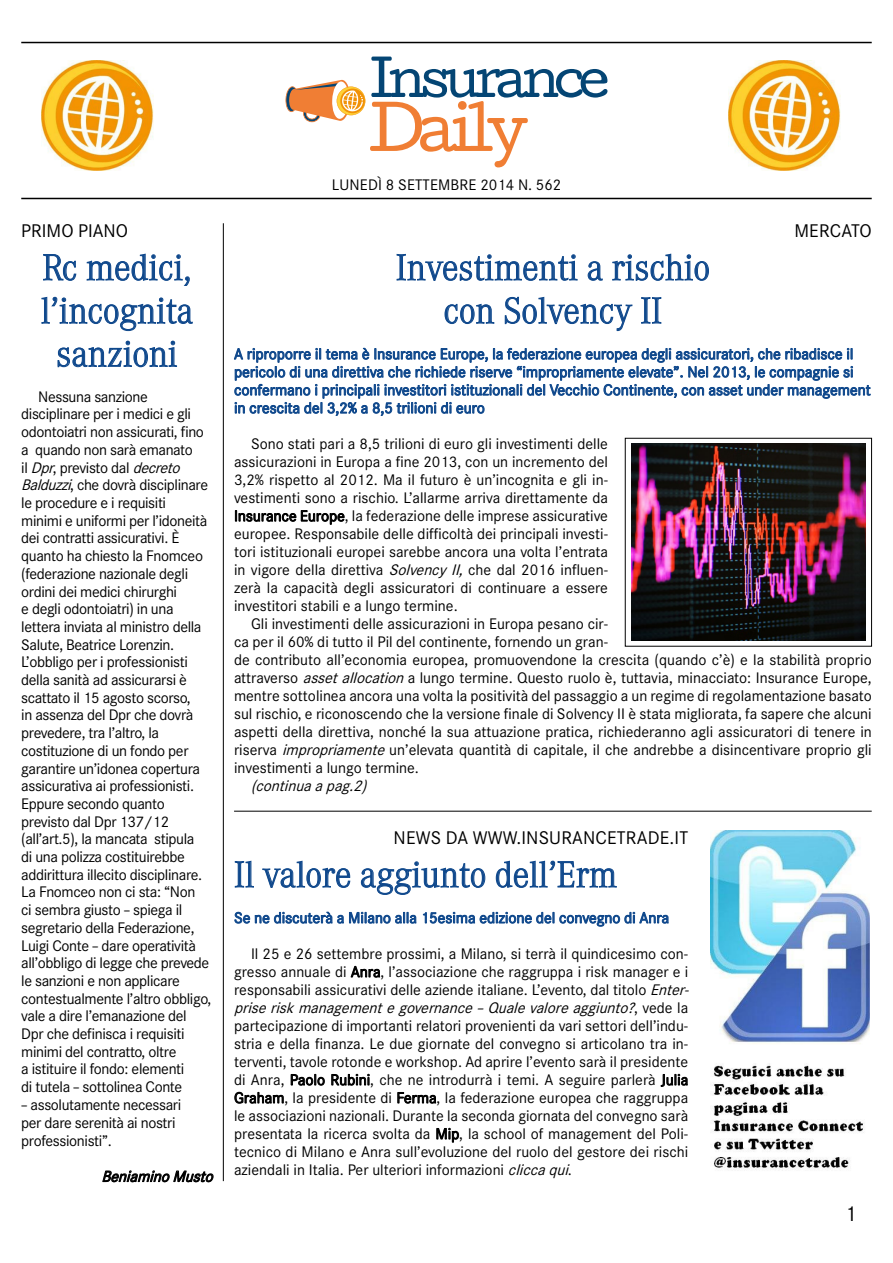
<style>
.page{position:relative;width:893px;height:1263px;background:#fff}
.page>*{position:absolute;margin:0;border:0;box-sizing:border-box;transform-origin:0 0}
.t1{font:300 36px/43.2px "Corporate A";color:#0f488c;text-align:center;scale:.95 1}
.t2{font:21px "Corporate S";color:#000}
.t3{font:18px "Corporate S";letter-spacing:.01em;color:#000}
.t4{font:15px/18px "Corporate S";color:#000}
.t5{font:15px/17.7px "Corporate S";letter-spacing:-.025em;color:#000}
.t6{font:15px/18px "Corporate S";color:#0f488c}
.t7{font:italic 15px "Corporate S";color:#000}
.s1{font-style:italic}
</style>
<div class="page">
<svg style="left:285px;top:57px;width:322px;height:110px"></svg>
<hr style="left:21px;top:42px;width:851px;height:1px;background:#000">
<hr style="left:21px;top:198px;width:851px;height:1px;background:#000">
<img style="left:42px;top:60px;width:112px;height:110px">
<img style="left:728px;top:60px;width:112px;height:110px">
<svg style="left:43px;top:254px;width:34px;height:27px"></svg>
<svg style="left:86px;top:253px;width:104px;height:33px"></svg>
<svg style="left:41px;top:296px;width:152px;height:35px"></svg>
<svg style="left:57px;top:340px;width:120px;height:28px"></svg>
<svg style="left:102px;top:1170px;width:112px;height:13px"></svg>
<hr style="left:223px;top:223px;width:1px;height:958px;background:#000">
<svg style="left:396px;top:254px;width:182px;height:27px"></svg>
<svg style="left:587px;top:261px;width:16px;height:20px"></svg>
<svg style="left:612px;top:253px;width:97px;height:28px"></svg>
<svg style="left:444px;top:303px;width:51px;height:21px"></svg>
<svg style="left:505px;top:296px;width:128px;height:35px"></svg>
<svg style="left:641px;top:297px;width:21px;height:27px"></svg>
<svg style="left:234px;top:347px;width:637px;height:69px"></svg>
<svg style="left:235px;top:510px;width:110px;height:15px"></svg>
<svg style="left:235px;top:860px;width:19px;height:28px"></svg>
<svg style="left:262px;top:860px;width:89px;height:28px"></svg>
<svg style="left:361px;top:861px;width:125px;height:34px"></svg>
<svg style="left:496px;top:860px;width:121px;height:28px"></svg>
<svg style="left:234px;top:911px;width:183px;height:13px"></svg>
<svg style="left:423px;top:911px;width:246px;height:16px"></svg>
<svg style="left:350px;top:965px;width:31px;height:13px"></svg>
<svg style="left:290px;top:1073px;width:35px;height:13px"></svg>
<svg style="left:331px;top:1073px;width:39px;height:13px"></svg>
<svg style="left:660px;top:1073px;width:28px;height:14px"></svg>
<svg style="left:234px;top:1091px;width:50px;height:13px"></svg>
<svg style="left:397px;top:1092px;width:40px;height:12px"></svg>
<svg style="left:436px;top:1127px;width:23px;height:16px"></svg>
<div style="left:625px;top:438px;width:247px;height:208px;border:1px solid #000"></div>
<img style="left:631px;top:444px;width:234px;height:196px">
<img style="left:710px;top:830px;width:159px;height:341px">
<hr style="left:234px;top:811px;width:638px;height:1px;background:#000">
<p class="t3" style="left:21px;top:220px;width:108px">PRIMO PIANO</p>
<h1 class="t1" style="left:41px;top:246px;width:162px">Rc medici, l’incognita sanzioni</h1>
<p class="t5" style="left:21px;top:388px;width:191px;text-indent:17px">Nessuna sanzione disciplinare per i medici e gli odontoiatri non assicurati, fino a quando non sarà emanato<br>il <span class="s1">Dpr</span>, previsto dal <span class="s1">decreto<br>Balduzzi</span>, che dovrà disciplinare le procedure e i requisiti<br>minimi e uniformi per l’idoneità dei contratti assicurativi. È quanto ha chiesto la Fnomceo (federazione nazionale degli ordini dei medici chirurghi<br>e degli odontoiatri) in una lettera inviata al ministro della<br>Salute, Beatrice Lorenzin.<br>L’obbligo per i professionisti della sanità ad assicurarsi è scattato il 15 agosto scorso,<br>in assenza del Dpr che dovrà prevedere, tra l’altro, la costituzione di un fondo per garantire un’idonea copertura assicurativa ai professionisti.<br>Eppure secondo quanto previsto dal Dpr 137/12 (all’art.5), la mancata stipula<br>di una polizza costituirebbe addirittura illecito disciplinare.<br>La Fnomceo non ci sta: “Non<br>ci sembra giusto – spiega il segretario della Federazione,<br>Luigi Conte – dare operatività all’obbligo di legge che prevede le sanzioni e non applicare contestualmente l’altro obbligo, vale a dire l’emanazione del<br>Dpr che definisca i requisiti minimi del contratto, oltre<br>a istituire il fondo: elementi<br>di tutela – sottolinea Conte</p>
<p class="t5" style="left:21px;top:1096px;width:162px">– assolutamente necessari per dare serenità ai nostri professionisti”.</p>
<p class="t7" style="left:101px;top:1167px;width:117px">BeniaminoMusto</p>
<p class="t4" style="left:332px;top:176px;width:231px">LUNEDÌ 8 SETTEMBRE 2014 N. 562</p>
<p class="t3" style="left:794px;top:220px;width:79px">MERCATO</p>
<h1 class="t1" style="left:396px;top:246px;width:332px">Investimenti a rischio con Solvency II</h1>
<p class="t6" style="left:234px;top:345px;width:638px">A riproporre il tema è Insurance Europe, la federazione europea degli assicuratori, che ribadisce il pericolo di una direttiva che richiede riserve “impropriamente elevate”. Nel 2013, le compagnie si confermano i principali investitori istituzionali del Vecchio Continente, con asset under management in crescita del 3,2% a 8,5 trilioni di euro</p>
<p class="t4" style="left:234px;top:435px;width:375px;text-align:justify;text-indent:17px">Sono stati pari a 8,5 trilioni di euro gli investimenti delle assicurazioni in Europa a fine 2013, con un incremento del 3,2% rispetto al 2012. Ma il futuro è un’incognita e gli in&shy;vestimenti sono a rischio. L’allarme arriva direttamente da Insurance Europe, la federazione delle imprese assicurative europee. Responsabile delle difficoltà dei principali investi&shy;tori istituzionali europei sarebbe ancora una volta l’entrata in vigore della direttiva <span class="s1">SolvencyII,</span>che dal 2016 influen&shy;zerà la capacità degli assicuratori di continuare a essere investitori stabili e a lungo termine.</p>
<p class="t4" style="left:234px;top:615px;width:639px;text-indent:17px">Gli investimenti delle assicurazioni in Europa pesano cir-<br>ca per il 60% di tutto il Pil del continente, fornendo un gran-<br>de contributo all’economia europea, promuovendone la crescita (quando c’è) e la stabilità proprio attraverso <span class="s1">assetallocation</span>a lungo termine. Questo ruolo è, tuttavia, minacciato: Insurance Europe, mentre sottolinea ancora una volta la positività del passaggio a un regime di regolamentazione basato sul rischio, e riconoscendo che la versione finale di Solvency II è stata migliorata, fa sapere che alcuni aspetti della direttiva, nonché la sua attuazione pratica, richiederanno agli assicuratori di tenere in riserva <span class="s1">impropriamente</span>un’elevata quantità di capitale, il che andrebbe a disincentivare proprio gli investimenti a lungo termine.</p>
<p class="t7" style="left:251px;top:777px;width:121px">(continuaapag.2)</p>
<p class="t3" style="left:394px;top:827px;width:296px">NEWS DA WWW.INSURANCETRADE.IT</p>
<h1 class="t1" style="left:234px;top:853px;width:405px">Il valore aggiunto dell’Erm</h1>
<p class="t6" style="left:234px;top:909px;width:437px">Se ne discuterà a Milano alla 15esima edizione del convegno di Anra</p>
<p class="t4" style="left:234px;top:945px;width:460px;text-indent:17px">Il 25 e 26 settembre prossimi, a Milano, si terrà il quindicesimo con&shy;gresso annuale di Anra, l’associazione che raggruppa i risk manager e i responsabili assicurativi delle aziende italiane. L’evento, dal titolo <span class="s1">Enter&shy;priseriskmanagementegovernance–Qualevaloreaggiunto?</span>, v e d e l a partecipazione di importanti relatori provenienti da vari settori dell’indu&shy;stria e della finanza. Le due giornate del convegno si articolano tra in&shy;terventi, tavole rotonde e workshop. Ad aprire l’evento sarà il presidente di Anra, Paolo Rubini, che ne introdurrà i temi. A seguire parlerà Julia Graham, la presidente di Ferma, la federazione europea che raggruppa le associazioni nazionali. Durante la seconda giornata del convegno sarà presentata la ricerca svolta da Mip, la school of management del Poli&shy;tecnico di Milano e Anra sull’evoluzione del ruolo del gestore dei rischi aziendali in Italia. Per ulteriori informazioni <span class="s1">cliccaqui</span>.</p>
<h2 class="t2" style="left:845px;top:1201px;width:13px">1</h2>
</div>
